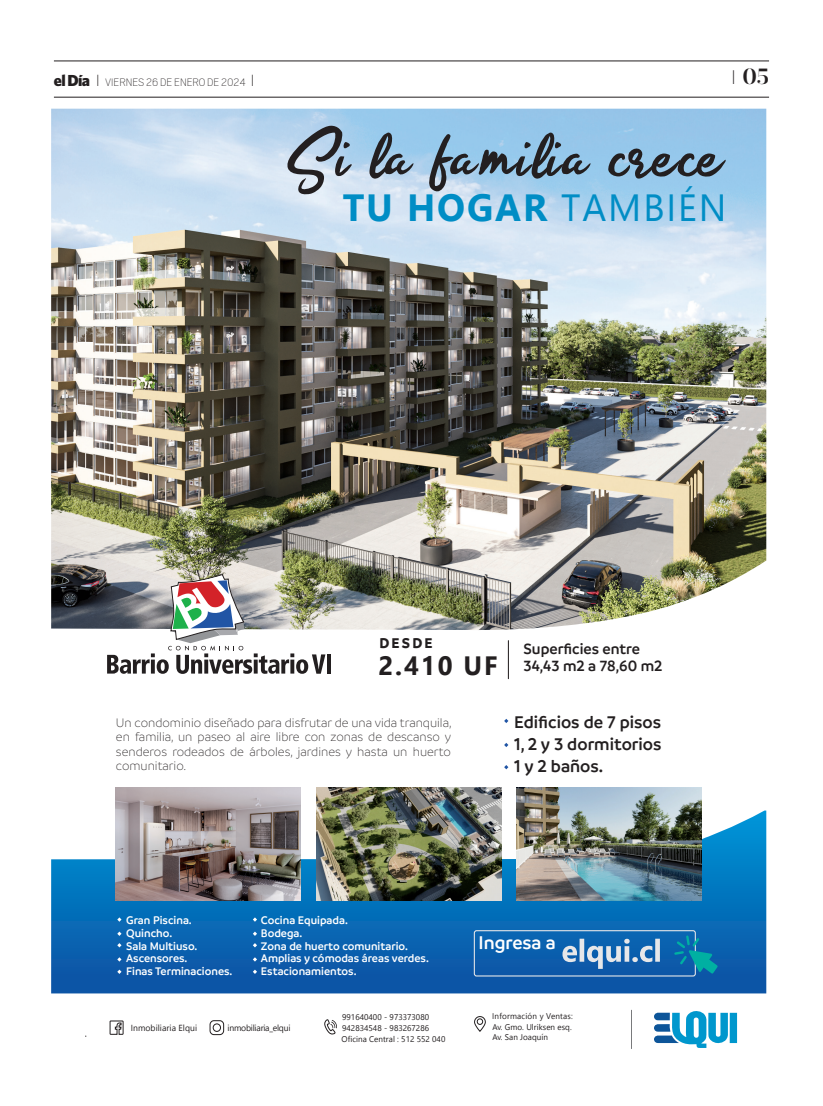
<style>
.page{position:relative;width:823px;height:1106px;background:#fff}
.page>*{position:absolute;margin:0;border:0;box-sizing:border-box;transform-origin:0 0}
.t1{font:700 37.8px "Nirmala UI";letter-spacing:.05em;color:#008dc5}
.t2{font:700 26.5px "Nirmala UI";color:#231f20}
.t3{font:600 22px "Prumo Display W00";color:#231f20}
.t4{font:600 19.7px "Branding SF";color:#fff}
.t5{font:600 18.2px/21.9px "Branding SF";color:#231f20;text-align:justify}
.t6{font:600 15.9px/17px "Branding SF";color:#231f20}
.t7{font:700 15.2px "Branding SF";letter-spacing:.15em;color:#231f20}
.t8{font:300 13.3px/14.4px "Branding SF";color:#231f20;text-align:justify}
.t9{font:300 12px "Scout";color:#231f20}
.t10{font:600 11.9px/12.8px "Branding SF";color:#fff}
.t11{font:8.8px "Nirmala UI";letter-spacing:-.01em;color:#231f20}
.t12{font:8.3px/10.9px "Nirmala UI";letter-spacing:.005em;color:#231f20}
.s1{font-family:"Whitney";font-weight:900;font-size:16px}
.s2{font-size:18px}
.s3{font-family:"Scout";font-weight:300}
.s4{font-weight:400}
</style>
<div class="page">
<hr style="left:54px;top:97px;width:714px;height:1px;background:#231f20">
<hr style="left:54px;top:61px;width:714px;height:1px;background:#231f20">
<img style="left:51px;top:109px;width:714px;height:521px">
<hr style="left:630px;top:1009px;width:1px;height:40px;background:#57585a">
<svg style="left:654px;top:1011px;width:73px;height:37px"></svg>
<div style="left:729px;top:1012px;width:7px;height:31px;background:#0097cd"></div>
<svg style="left:209px;top:1020px;width:15px;height:15px"></svg>
<svg style="left:324px;top:1019px;width:13px;height:15px"></svg>
<svg style="left:474px;top:1016px;width:12px;height:16px"></svg>
<svg style="left:109px;top:1020px;width:15px;height:15px"></svg>
<svg style="left:51px;top:810px;width:714px;height:183px;background:#1c71b7"></svg>
<hr style="left:327px;top:654px;width:4px;height:19px;background:#231f20">
<svg style="left:107px;top:574px;width:218px;height:100px"></svg>
<hr style="left:507px;top:640px;width:1px;height:38px;background:#231f20">
<img style="left:116px;top:787px;width:185px;height:113px">
<img style="left:316px;top:787px;width:185px;height:113px">
<img style="left:516px;top:787px;width:184px;height:113px">
<svg style="left:562px;top:938px;width:97px;height:30px;background:#528ac0"></svg>
<div style="left:473px;top:930px;width:222px;height:46px;border:1px solid #e6e7e9;border-radius:2px"></div>
<svg style="left:673px;top:935px;width:44px;height:38px;background:#0a77aa"></svg>
<svg style="left:504px;top:718px;width:4px;height:5px"></svg>
<svg style="left:504px;top:743px;width:4px;height:4px"></svg>
<svg style="left:504px;top:765px;width:4px;height:4px"></svg>
<svg style="left:117px;top:917px;width:4px;height:4px"></svg>
<svg style="left:117px;top:931px;width:4px;height:5px"></svg>
<svg style="left:117px;top:943px;width:4px;height:4px"></svg>
<svg style="left:117px;top:957px;width:4px;height:4px"></svg>
<svg style="left:117px;top:969px;width:4px;height:5px"></svg>
<svg style="left:253px;top:917px;width:4px;height:4px"></svg>
<svg style="left:253px;top:931px;width:4px;height:5px"></svg>
<svg style="left:253px;top:943px;width:4px;height:4px"></svg>
<svg style="left:253px;top:957px;width:4px;height:4px"></svg>
<svg style="left:253px;top:969px;width:4px;height:5px"></svg>
<svg style="left:286px;top:125px;width:66px;height:69px;background:#c8ddf1"></svg>
<div style="left:607px;top:148px;width:118px;height:33px;background:#97c9ec"></div>
<svg style="left:369px;top:131px;width:221px;height:62px;background:#a2cdec"></svg>
<p class="t9" style="left:54px;top:76px;width:202px"><span class="s1">el Día</span> <span class="s2">I</span> VIERNES 26 DE ENERO DE 2024 <span class="s2">I</span></p>
<p class="t3" style="left:731px;top:64px;width:39px"><span class="s3">I</span> 05</p>
<p class="t1" style="left:342px;top:179px;width:385px">TU HOGAR <span class="s4">TAMBIÉN</span></p>
<p class="t7" style="left:379px;top:634px;width:55px">DESDE</p>
<p class="t2" style="left:378px;top:645px;width:121px">2.410 UF</p>
<p class="t8" style="left:116px;top:715px;width:337px">Un condominio diseñado para disfrutar de una vida tranquila, en familia, un paseo al aire libre con zonas de descanso y senderos rodeados de árboles, jardines y hasta un huerto comunitario.</p>
<p class="t6" style="left:523px;top:640px;width:140px">Superficies entre<br>34,43 m2 a 78,60 m2</p>
<p class="t5" style="left:514px;top:711px;width:149px">Edificios de 7 pisos 1, 2 y 3 dormitorios 1 y 2 baños.</p>
<p class="t10" style="left:126px;top:913px;width:108px">Gran Piscina.<br>Quincho.<br>Sala Multiuso.<br>Ascensores.<br>Finas Terminaciones.</p>
<p class="t10" style="left:261px;top:913px;width:169px">Cocina Equipada.<br>Bodega.<br>Zona de huerto comunitario.<br>Amplias y cómodas áreas verdes.<br>Estacionamientos.</p>
<p class="t4" style="left:478px;top:931px;width:79px">Ingresa a</p>
<p class="t11" style="left:131px;top:1020px;width:68px">Inmobiliaria Elqui</p>
<p class="t11" style="left:227px;top:1020px;width:64px">inmobiliaria_elqui</p>
<p class="t12" style="left:342px;top:1011px;width:88px">991640400 - 973373080<br>942834548 - 983267286</p>
<p class="t12" style="left:492px;top:1010px;width:82px;line-height:10.5px">Información y Ventas:<br>Av. Gmo. Ulriksen esq.</p>
<p class="t12" style="left:341px;top:1032px;width:105px">Oficina Central : 512 552 040</p>
<p class="t12" style="left:492px;top:1031px;width:57px">Av. San Joaquín</p>
</div>
